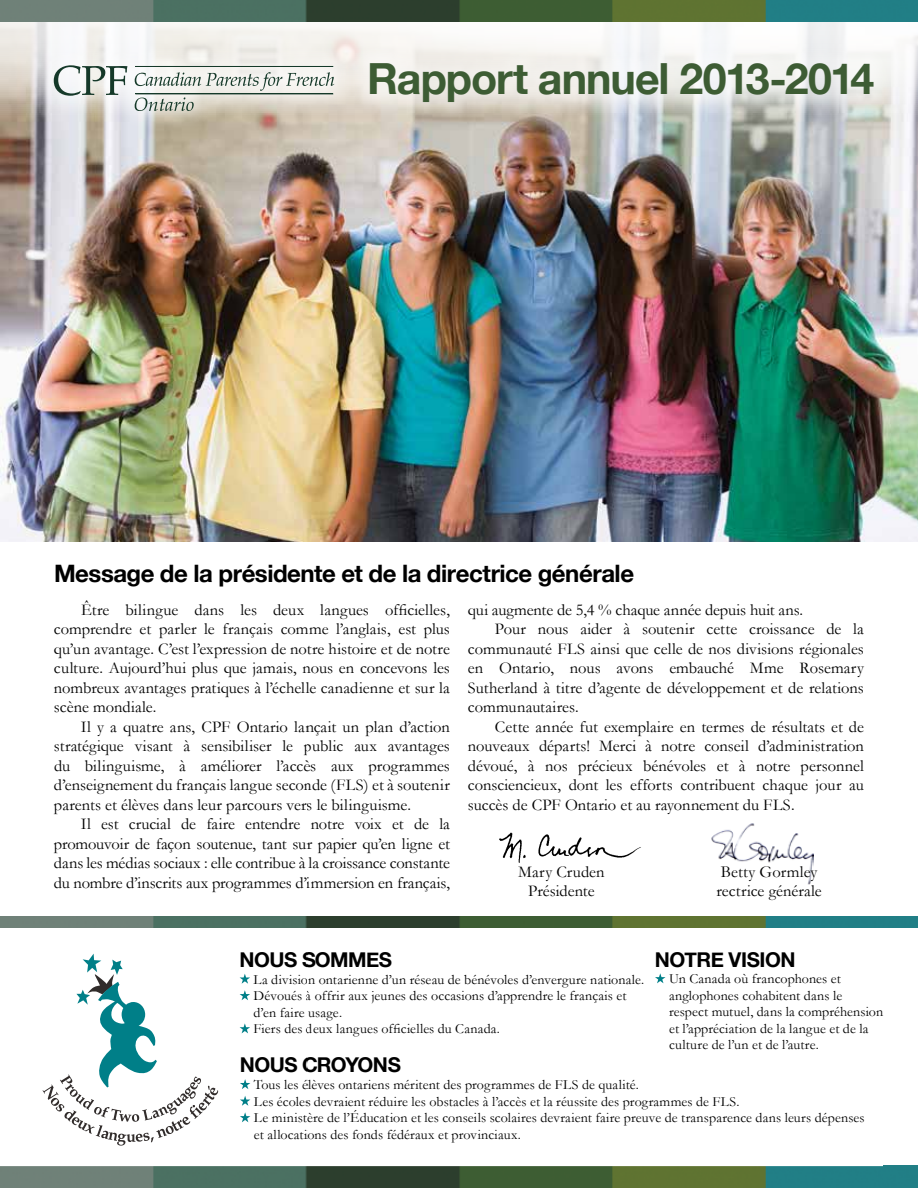
<style>
.page{position:relative;width:918px;height:1188px;background:#fff}
.page>*{position:absolute;margin:0;border:0;box-sizing:border-box;transform-origin:0 0}
.t1{font:700 42.9px "Helvetica Neue";letter-spacing:-.025em;color:#3d5c34}
.t2{font:700 24px "Helvetica Neue";letter-spacing:-.02em;color:#000}
.t3{font:700 20.4px "Helvetica Neue";letter-spacing:-.025em;color:#000}
.t4{font:16.5px/19.5px "Garamond";color:#000;text-align:justify}
.t5{font:14.1px/16.6px "Garamond";letter-spacing:.01em;color:#000}
</style>
<div class="page">
<img style="left:0;top:0;width:918px;height:541px">
<div style="left:32px;top:44px;width:323px;height:89px;background:#fff;opacity:.75"></div>
<svg style="left:54px;top:65px;width:73px;height:31px"></svg>
<svg style="left:135px;top:72px;width:199px;height:19px"></svg>
<hr style="left:135px;top:66px;width:198px;height:1px;background:#153929">
<hr style="left:135px;top:94px;width:198px;height:1px;background:#153929">
<svg style="left:135px;top:97px;width:59px;height:14px"></svg>
<img style="left:0;top:1166px;width:883px;height:22px">
<img style="left:0;top:916px;width:899px;height:12px">
<img style="left:883px;top:0;width:35px;height:22px">
<img style="left:883px;top:1165px;width:35px;height:23px">
<img style="left:899px;top:916px;width:19px;height:12px">
<svg style="left:240px;top:974px;width:10px;height:10px"></svg>
<svg style="left:240px;top:990px;width:10px;height:10px"></svg>
<svg style="left:240px;top:1023px;width:10px;height:10px"></svg>
<svg style="left:43px;top:954px;width:175px;height:192px"></svg>
<svg style="left:240px;top:1079px;width:10px;height:10px"></svg>
<svg style="left:240px;top:1096px;width:10px;height:10px"></svg>
<svg style="left:240px;top:1112px;width:10px;height:10px"></svg>
<div style="left:349px;top:42px;width:545px;height:81px;background:#fff;opacity:.47"></div>
<svg style="left:655px;top:973px;width:11px;height:10px"></svg>
<img style="left:499px;top:832px;width:142px;height:31px">
<img style="left:712px;top:823px;width:101px;height:62px">
<h1 class="t1" style="left:367px;top:40px;width:509px">Rapport annuel 2013-2014</h1>
<h2 class="t2" style="left:54px;top:552px;width:582px">Message de la présidente et de la directrice générale</h2>
<p class="t4" style="left:54px;top:599px;width:398px;text-indent:27px">Être bilingue dans les deux langues officielles, comprendre et parler le français comme l’anglais, est plus qu’un avantage. C’est l’expression de notre histoire et de notre culture. Aujourd’hui plus que jamais, nous en concevons les nombreux avantages pratiques à l’échelle canadienne et sur la scène mondiale.</p>
<p class="t4" style="left:54px;top:716px;width:398px;text-indent:27px">Il y a quatre ans, CPF Ontario lançait un plan d’action stratégique visant à sensibiliser le public aux avantages du bilinguisme, à améliorer l’accès aux programmes d’enseignement du français langue seconde (FLS) et à soutenir parents et élèves dans leur parcours vers le bilinguisme.</p>
<p class="t4" style="left:54px;top:814px;width:398px;text-indent:27px">Il est crucial de faire entendre notre voix et de la promouvoir de façon soutenue, tant sur papier qu’en ligne et dans les médias sociaux : elle contribue à la croissance constante du nombre d’inscrits aux programmes d’immersion en français,</p>
<p class="t4" style="left:468px;top:600px;width:337px">qui augmente de 5,4 % chaque année depuis huit ans.</p>
<p class="t4" style="left:495px;top:619px;width:370px">Pour nous aider à soutenir cette croissance de la</p>
<p class="t4" style="left:468px;top:639px;width:397px">communauté FLS ainsi que celle de nos divisions régionales</p>
<p class="t4" style="left:468px;top:658px;width:398px">en Ontario, nous avons embauché Mme Rosemary</p>
<p class="t4" style="left:468px;top:678px;width:397px">Sutherland à titre d’agente de développement et de relations</p>
<p class="t4" style="left:468px;top:697px;width:112px">communautaires.</p>
<p class="t4" style="left:495px;top:717px;width:371px">Cette année fut exemplaire en termes de résultats et de</p>
<p class="t4" style="left:468px;top:736px;width:397px">nouveaux départs! Merci à notre conseil d’administration</p>
<p class="t4" style="left:468px;top:756px;width:398px">dévoué, à nos précieux bénévoles et à notre personnel</p>
<p class="t4" style="left:468px;top:775px;width:398px">consciencieux, dont les efforts contribuent chaque jour au</p>
<p class="t4" style="left:468px;top:795px;width:328px">succès de CPF Ontario et au rayonnement du FLS.</p>
<p class="t4" style="left:518px;top:862px;width:88px;text-align:center">Mary Cruden<br>Présidente</p>
<p class="t4" style="left:716px;top:862px;width:107px">Betty Gormley rectrice générale</p>
<p class="t3" style="left:655px;top:941px;width:142px">NOTRE VISION</p>
<p class="t5" style="left:669px;top:970px;width:216px">Un Canada où francophones et anglophones cohabitent dans le respect mutuel, dans la compréhension et l’appréciation de la langue et de la culture de l’un et de l’autre.</p>
<p class="t3" style="left:240px;top:941px;width:154px">NOUS SOMMES</p>
<p class="t5" style="left:254px;top:971px;width:392px">La division ontarienne d’un réseau de bénévoles d’envergure nationale.<br>Dévoués à offrir aux jeunes des occasions d’apprendre le français et d’en faire usage.<br>Fiers des deux langues officielles du Canada.</p>
<p class="t3" style="left:240px;top:1047px;width:163px">NOUS CROYONS</p>
<p class="t5" style="left:254px;top:1076px;width:612px">Tous les élèves ontariens méritent des programmes de FLS de qualité.<br>Les écoles devraient réduire les obstacles à l’accès et la réussite des programmes de FLS.<br>Le ministère de l’Éducation et les conseils scolaires devraient faire preuve de transparence dans leurs dépenses et allocations des fonds fédéraux et provinciaux.</p>
</div>
